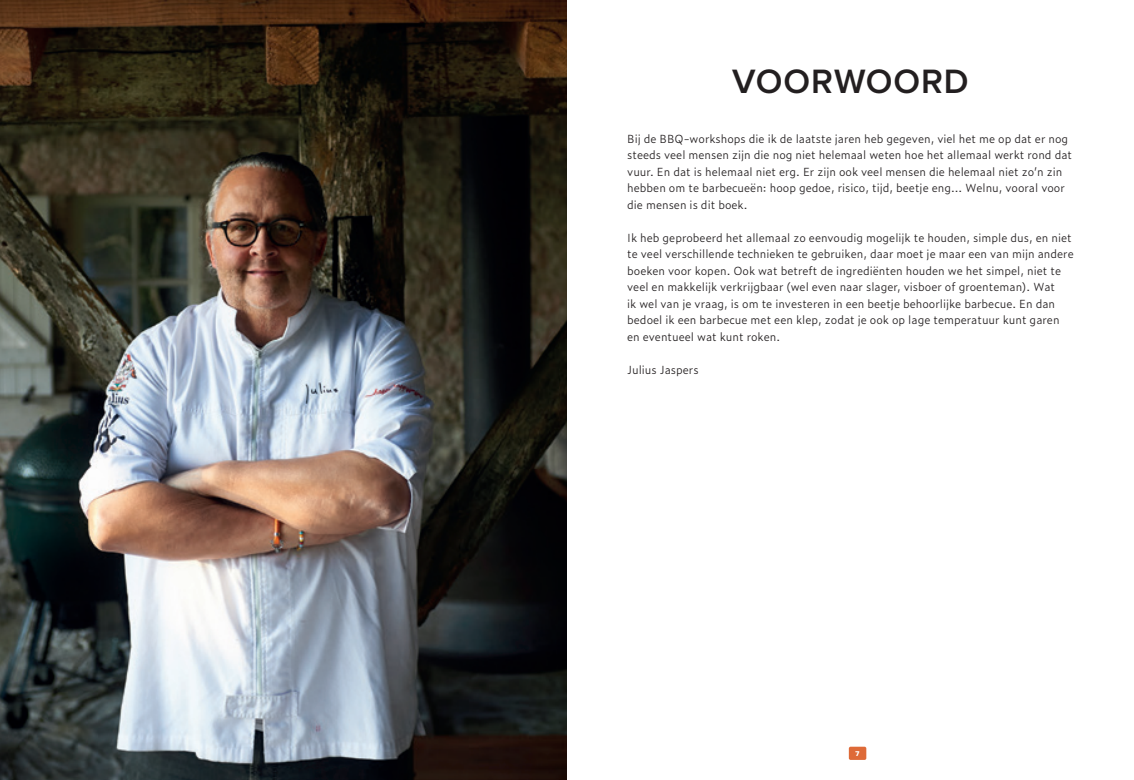
<style>
.page{position:relative;width:1134px;height:780px;background:#fff}
.page>*{position:absolute;margin:0;border:0;box-sizing:border-box;transform-origin:0 0}
.t1{font:600 35px "Proxima Nova";letter-spacing:.025em;color:#231f20}
.t2{font:300 11.25px/16.5px "Zeitung Pro";color:#231f20}
.t3{font:7.25px "Proxima Nova Extrabld";color:#fff}
</style>
<div class="page">
<div style="left:849px;top:746px;width:17px;height:13px;background:#de6a38;border-radius:2px"></div>
<img style="left:0;top:0;width:567px;height:780px">
<h1 class="t1" style="left:732px;top:61px;width:238px">VOORWOORD</h1>
<p class="t2" style="left:627px;top:130px;width:446px">Bij de BBQ-workshops die ik de laatste jaren heb gegeven, viel het me op dat er nog steeds veel mensen zijn die nog niet helemaal weten hoe het allemaal werkt rond dat vuur. En dat is helemaal niet erg. Er zijn ook veel mensen die helemaal niet zo’n zin hebben om te barbecueën: hoop gedoe, risico, tijd, beetje eng... Welnu, vooral voor die mensen is dit boek.</p>
<p class="t2" style="left:627px;top:229px;width:448px">Ik heb geprobeerd het allemaal zo eenvoudig mogelijk te houden, simple dus, en niet te veel verschillende technieken te gebruiken, daar moet je maar een van mijn andere boeken voor kopen. Ook wat betreft de ingrediënten houden we het simpel, niet te veel en makkelijk verkrijgbaar (wel even naar slager, visboer of groenteman). Wat<br>ik wel van je vraag, is om te investeren in een beetje behoorlijke barbecue. En dan bedoel ik een barbecue met een klep, zodat je ook op lage temperatuur kunt garen en eventueel wat kunt roken.</p>
<p class="t2" style="left:627px;top:361px;width:73px">Julius Jaspers</p>
<p class="t3" style="left:855px;top:749px;width:6px">7</p>
</div>
